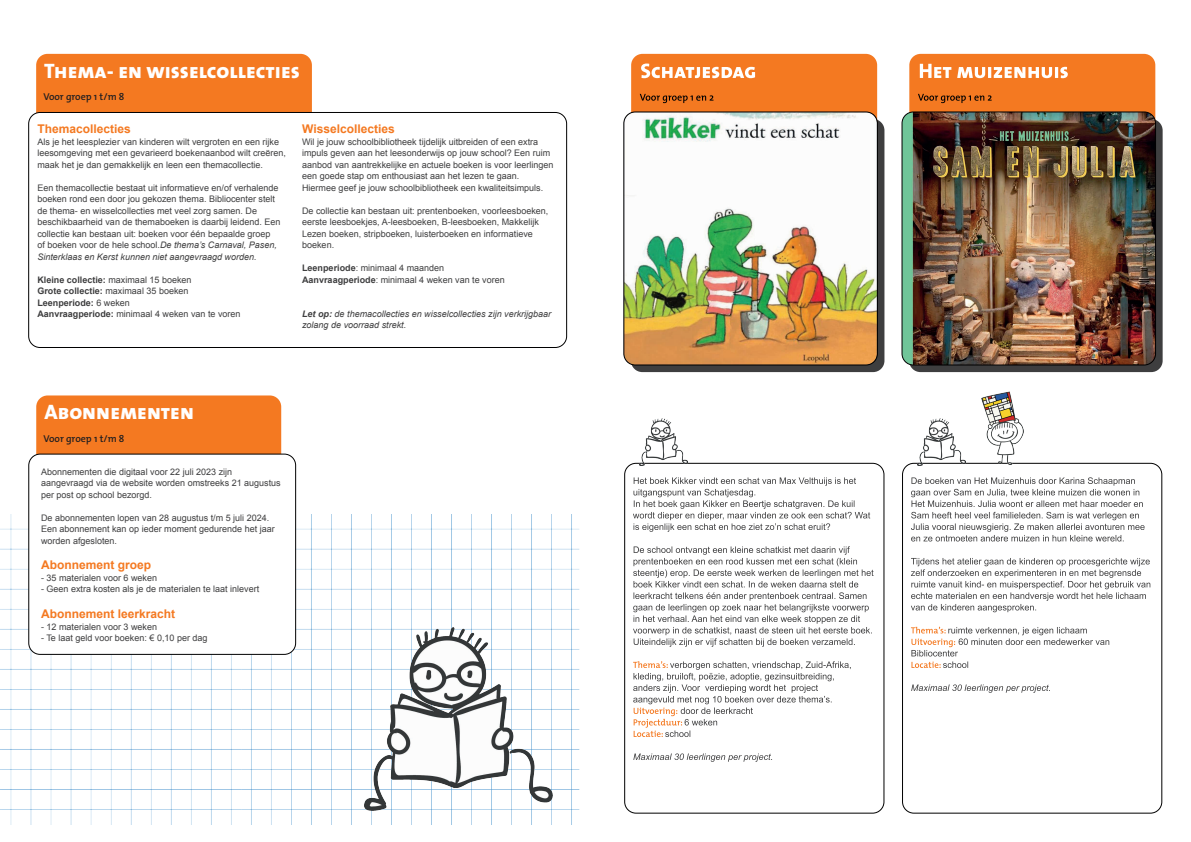
<style>
.page{position:relative;width:1191px;height:842px;background:#fff}
.page>*{position:absolute;margin:0;border:0;box-sizing:border-box;transform-origin:0 0}
.t1{font:21px "The Mix Extra Bold Caps";color:#fff}
.t2{font:700 12px "Arial";color:#f47921}
.t3{font:600 10px "The Mix";color:#231f20}
.t4{font:9px/11.5px "Arial";color:#3e3e3f}
.t5{font:italic 9px/11.5px "Arial";color:#3e3e3f}
.s1{font-style:italic}
.s2{font-weight:700}
</style>
<div class="page">
<img style="left:0;top:515px;width:580px;height:310px">
<img style="left:364px;top:627px;width:189px;height:184px">
<div style="left:36px;top:54px;width:276px;height:114px;background:#f47921;border-radius:11px"></div>
<div style="left:29px;top:112px;width:537px;height:235px;background:#fff;border-radius:11px"></div>
<div style="left:28px;top:112px;width:539px;height:236px;border:1px solid #000001;border-radius:11px"></div>
<div style="left:36px;top:395px;width:245px;height:115px;background:#f47921;border-radius:11px"></div>
<div style="left:29px;top:454px;width:267px;height:200px;background:#fff;border-radius:11px"></div>
<div style="left:28px;top:454px;width:268px;height:201px;border:1px solid #000001;border-radius:11px"></div>
<div style="left:631px;top:119px;width:253px;height:253px;background:#3e3e3f;border-radius:11px"></div>
<div style="left:631px;top:54px;width:246px;height:95px;background:#f47921;border-radius:11px"></div>
<svg style="left:641px;top:64px;width:114px;height:14px"></svg>
<svg style="left:640px;top:94px;width:73px;height:9px"></svg>
<img style="left:624px;top:113px;width:253px;height:252px">
<div style="left:623px;top:111px;width:255px;height:254px;border:1px solid #000001;border-radius:11px"></div>
<div style="left:909px;top:119px;width:253px;height:253px;background:#3e3e3f;border-radius:11px"></div>
<div style="left:909px;top:54px;width:246px;height:95px;background:#f47921;border-radius:11px"></div>
<svg style="left:919px;top:64px;width:148px;height:14px"></svg>
<svg style="left:918px;top:94px;width:73px;height:9px"></svg>
<img style="left:902px;top:113px;width:253px;height:252px">
<div style="left:901px;top:111px;width:255px;height:254px;border:1px solid #000001;border-radius:11px"></div>
<div style="left:624px;top:463px;width:260px;height:351px;border:1px solid #000001;border-radius:11px"></div>
<svg style="left:633px;top:753px;width:139px;height:9px"></svg>
<svg style="left:633px;top:661px;width:217px;height:76px"></svg>
<svg style="left:633px;top:546px;width:240px;height:101px"></svg>
<svg style="left:633px;top:477px;width:237px;height:55px"></svg>
<div style="left:902px;top:463px;width:260px;height:351px;border:1px solid #000001;border-radius:11px"></div>
<svg style="left:911px;top:684px;width:139px;height:9px"></svg>
<svg style="left:911px;top:627px;width:198px;height:41px"></svg>
<svg style="left:911px;top:558px;width:239px;height:54px"></svg>
<svg style="left:911px;top:477px;width:233px;height:64px"></svg>
<img style="left:917px;top:419px;width:48px;height:46px">
<img style="left:639px;top:419px;width:48px;height:46px">
<img style="left:981px;top:391px;width:42px;height:73px">
<p class="t1" style="left:44px;top:53px;width:257px">Thema- en wisselcollecties</p>
<p class="t3" style="left:43px;top:89px;width:83px">Voor groep 1 t/m 8</p>
<p class="t2" style="left:37px;top:121px;width:95px">Themacollecties</p>
<p class="t4" style="left:37px;top:136px;width:250px">Als je het leesplezier van kinderen wilt vergroten en een rijke leesomgeving met een gevarieerd boekenaanbod wilt creëren, maak het je dan gemakkelijk en leen een themacollectie.</p>
<p class="t4" style="left:37px;top:182px;width:245px">Een themacollectie bestaat uit informatieve en/of verhalende boeken rond een door jou gekozen thema. Bibliocenter stelt de thema- en wisselcollecties met veel zorg samen. De beschikbaarheid van de themaboeken is daarbij leidend. Een collectie kan bestaan uit: boeken voor één bepaalde groep<br>of boeken voor de hele school.<span class="s1">De thema’s Carnaval, Pasen, Sinterklaas en Kerst kunnen niet aangevraagd worden.</span></p>
<p class="t4" style="left:37px;top:274px;width:205px"><span class="s2">Kleine collectie:</span> maximaal 15 boeken<br><span class="s2">Grote collectie:</span> maximaal 35 boeken <span class="s2">Leenperiode:</span> 6 weken<br><span class="s2">Aanvraagperiode:</span> minimaal 4 weken van te voren</p>
<p class="t2" style="left:302px;top:121px;width:94px">Wisselcollecties</p>
<p class="t4" style="left:302px;top:136px;width:253px">Wil je jouw schoolbibliotheek tijdelijk uitbreiden of een extra impuls geven aan het leesonderwijs op jouw school? Een ruim aanbod van aantrekkelijke en actuele boeken is voor leerlingen een goede stap om enthousiast aan het lezen te gaan.<br>Hiermee geef je jouw schoolbibliotheek een kwaliteitsimpuls.</p>
<p class="t4" style="left:302px;top:205px;width:248px">De collectie kan bestaan uit: prentenboeken, voorleesboeken, eerste leesboekjes, A-leesboeken, B-leesboeken, Makkelijk Lezen boeken, stripboeken, luisterboeken en informatieve boeken.</p>
<p class="t4" style="left:302px;top:262px;width:204px"><span class="s2">Leenperiode</span>: minimaal 4 maanden<br><span class="s2">Aanvraagperiode</span>: minimaal 4 weken van te voren</p>
<p class="t5" style="left:302px;top:308px;width:251px"><span class="s2">Let op:</span> de themacollecties en wisselcollecties zijn verkrijgbaar zolang de voorraad strekt.</p>
<p class="t1" style="left:44px;top:394px;width:151px">Abonnementen</p>
<p class="t3" style="left:43px;top:430px;width:83px">Voor groep 1 t/m 8</p>
<p class="t4" style="left:41px;top:466px;width:241px">Abonnementen die digitaal voor 22 juli 2023 zijn aangevraagd via de website worden omstreeks 21 augustus per post op school bezorgd.</p>
<p class="t4" style="left:41px;top:512px;width:235px">De abonnementen lopen van 28 augustus t/m 5 juli 2024.<br>Een abonnement kan op ieder moment gedurende het jaar worden afgesloten.</p>
<p class="t2" style="left:41px;top:557px;width:112px">Abonnement groep</p>
<p class="t4" style="left:41px;top:572px;width:118px">- 35 materialen voor 6 weken</p>
<p class="t4" style="left:41px;top:584px;width:220px">- Geen extra kosten als je de materialen te laat inlevert</p>
<p class="t2" style="left:41px;top:606px;width:136px">Abonnement leerkracht</p>
<p class="t4" style="left:41px;top:621px;width:118px">- 12 materialen voor 3 weken</p>
<p class="t4" style="left:41px;top:633px;width:168px">- Te laat geld voor boeken: € 0,10 per dag</p>
</div>
